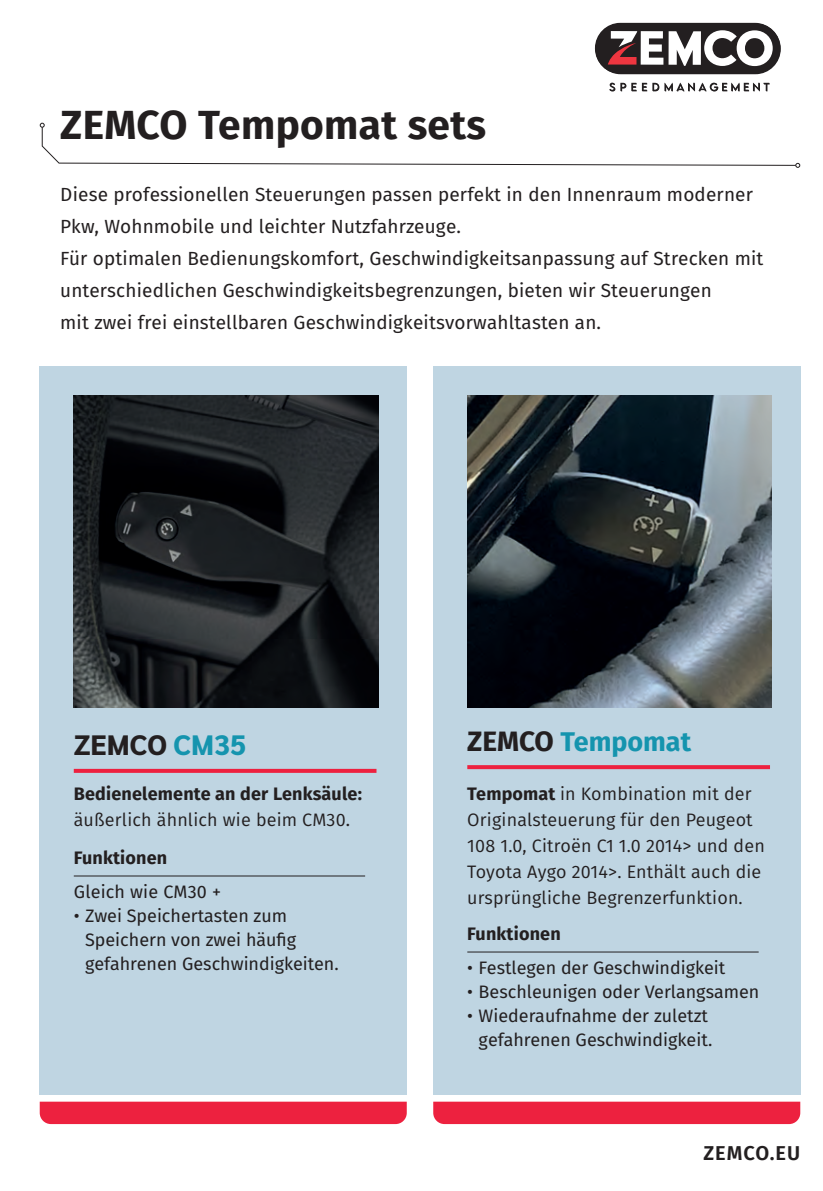
<style>
.page{position:relative;width:823px;height:1191px;background:#fff}
.page>*{position:absolute;margin:0;border:0;box-sizing:border-box;transform-origin:0 0}
.t1{font:700 40.6px "Fira Sans";letter-spacing:.01em;color:#231f20}
.t2{font:800 28px "Sarabun";color:#231f20}
.t3{font:700 27px "Fira Sans";color:#1594ae}
.t4{font:600 20px "Fira Sans";letter-spacing:.05em;color:#231f20}
.t5{font:19px/32px "Fira Sans";letter-spacing:.01em;color:#231f20}
.t6{font:18px/24px "Fira Sans";color:#231f20;text-align:right}
.t7{font:18px/26px "Fira Sans";letter-spacing:.01em;color:#231f20}
.t8{font:700 18px/26px "Fira Sans";letter-spacing:.01em;color:#231f20}
.s1{color:#1594ae}
.s2{font-weight:400}
.s3{font-size:28px;color:#231f20}
.s4{font-weight:700}
</style>
<div class="page">
<div style="left:40px;top:1101px;width:366px;height:23px;background:#ed213f"></div>
<div style="left:433px;top:1101px;width:366px;height:23px;background:#ed213f"></div>
<div style="left:40px;top:366px;width:366px;height:728px;background:#bfd5e2"></div>
<img style="left:74px;top:395px;width:304px;height:312px">
<div style="left:433px;top:366px;width:366px;height:728px;background:#bfd5e2"></div>
<img style="left:467px;top:395px;width:304px;height:312px">
<svg style="left:467px;top:765px;width:302px;height:4px"></svg>
<hr style="left:467px;top:951px;width:291px;height:1px;background:#231f20">
<svg style="left:74px;top:769px;width:302px;height:4px"></svg>
<hr style="left:74px;top:875px;width:291px;height:1px;background:#231f20">
<svg style="left:40px;top:123px;width:759px;height:45px"></svg>
<div style="left:594px;top:23px;width:185px;height:51px;background:#231f20;border-radius:25px"></div>
<svg style="left:609px;top:83px;width:37px;height:8px"></svg>
<svg style="left:652px;top:83px;width:117px;height:8px"></svg>
<svg style="left:607px;top:30px;width:165px;height:37px"></svg>
<h1 class="t1" style="left:60px;top:91px;width:427px">ZEMCO Tempomat sets</h1>
<p class="t5" style="left:60px;top:178px;width:704px">Diese professionellen Steuerungen passen perfekt in den Innenraum moderner Pkw, Wohnmobile und leichter Nutzfahrzeuge.<br>Für optimalen Bedienungskomfort, Geschwindigkeitsanpassung auf Strecken mit unterschiedlichen Geschwindigkeitsbegrenzungen, bieten wir Steuerungen<br>mit zwei frei einstellbaren Geschwindigkeitsvorwahltasten an.</p>
<h2 class="t2" style="left:74px;top:728px;width:174px">ZEMCO <span class="s1">CM35</span></h2>
<p class="t8" style="left:74px;top:779px;width:289px">Bedienelemente an der Lenksäule: <span class="s2">äußerlich ähnlich wie beim CM30</span><span class="s2">.</span></p>
<p class="t8" style="left:74px;top:843px;width:95px">Funktionen</p>
<p class="t6" style="left:74px;top:879px;width:149px">Gleich wie CM30 +</p>
<p class="t6" style="left:85px;top:903px;width:255px;text-align:left;text-indent:-11px">• Zwei Speichertasten zum<br>Speichern von zwei häufig gefahrenen Geschwindigkeiten.</p>
<h3 class="t3" style="left:467px;top:719px;width:225px"><span class="s3">ZEMCO</span> Tempomat</h3>
<p class="t7" style="left:467px;top:780px;width:299px"><span class="s4">Tempomat</span> in Kombination mit der Originalsteuerung für den Peugeot 108 1.0, Citroën C1 1.0 2014&gt; und den Toyota Aygo 2014&gt;. Enthält auch die ursprüngliche Begrenzerfunktion.</p>
<p class="t8" style="left:467px;top:919px;width:95px">Funktionen</p>
<p class="t6" style="left:467px;top:955px;width:259px">• Festlegen der Geschwindigkeit</p>
<p class="t6" style="left:467px;top:979px;width:293px">• Beschleunigen oder Verlangsamen</p>
<p class="t6" style="left:467px;top:1003px;width:246px">• Wiederaufnahme der zuletzt gefahrenen Geschwindigkeit.</p>
<p class="t4" style="left:703px;top:1136px;width:98px">ZEMCO.EU</p>
</div>
